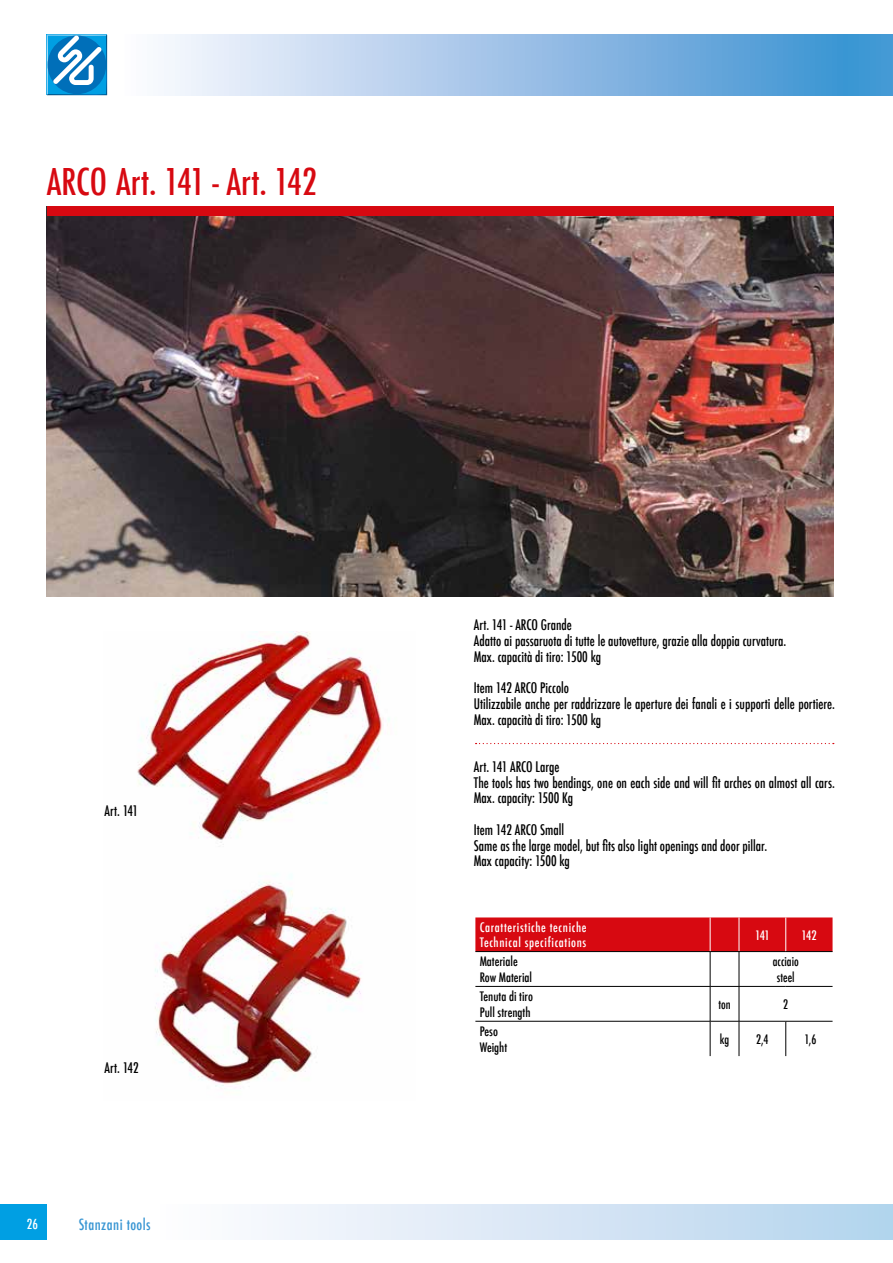
<style>
.page{position:relative;width:893px;height:1263px;background:#fff}
.page>*{position:absolute;margin:0;border:0;box-sizing:border-box;transform-origin:0 0}
.t1{font:500 condensed 36px "Futura";color:#d70911}
.t2{font:500 condensed 15px "Futura";letter-spacing:.03em;color:#3996d3}
.t3{font:500 condensed 14.25px/15.8px "Futura";color:#000;scale:.95 1}
.t4{font:500 condensed 13.5px "Futura";color:#fff}
.t5{font:500 condensed 12.75px/15.8px "Futura";color:#000}
.t6{font:500 condensed 12.75px/15px "Futura";letter-spacing:.05em;color:#fff}
.t7{font:500 condensed 12.75px/15.8px "Futura";color:#000;text-align:center;scale:.95 1}
</style>
<div class="page">
<svg style="left:47px;top:35px;width:60px;height:60px"></svg>
<div style="left:0;top:1204px;width:47px;height:35px;background:#009fe3"></div>
<div style="left:125px;top:34px;width:768px;height:62px;background:linear-gradient(to right,#fffaff,#368ed0)"></div>
<div style="left:160px;top:1204px;width:733px;height:35px;background:linear-gradient(to right,#fffdff,#b4d3ed)"></div>
<img style="left:137px;top:631px;width:253px;height:457px">
<img style="left:47px;top:216px;width:786px;height:380px">
<svg style="left:476px;top:743px;width:358px;height:1px"></svg>
<svg style="left:475px;top:917px;width:357px;height:35px;background:#d30f16"></svg>
<hr style="left:710px;top:952px;width:1px;height:34px;background:#000">
<hr style="left:739px;top:951px;width:47px;height:1px;background:#000">
<hr style="left:739px;top:952px;width:1px;height:34px;background:#000">
<hr style="left:786px;top:951px;width:46px;height:1px;background:#000">
<hr style="left:475px;top:986px;width:235px;height:1px;background:#000">
<svg style="left:710px;top:986px;width:29px;height:1px"></svg>
<hr style="left:710px;top:987px;width:1px;height:34px;background:#000">
<hr style="left:739px;top:986px;width:47px;height:1px;background:#000">
<hr style="left:739px;top:987px;width:1px;height:34px;background:#000">
<hr style="left:786px;top:986px;width:46px;height:1px;background:#000">
<hr style="left:475px;top:1021px;width:235px;height:1px;background:#000">
<svg style="left:711px;top:1021px;width:28px;height:1px"></svg>
<hr style="left:710px;top:1021px;width:1px;height:35px;background:#000">
<hr style="left:739px;top:1021px;width:47px;height:1px;background:#000">
<hr style="left:739px;top:1021px;width:1px;height:35px;background:#000">
<hr style="left:786px;top:1021px;width:46px;height:1px;background:#000">
<hr style="left:785px;top:1021px;width:1px;height:35px;background:#000">
<div style="left:47px;top:206px;width:786px;height:10px;background:#d70911"></div>
<h1 class="t1" style="left:47px;top:158px;width:272px">ARCO Art. 141 - Art. 142</h1>
<p class="t3" style="left:105px;top:802px;width:37px">Art. 141</p>
<p class="t3" style="left:105px;top:1060px;width:37px">Art. 142</p>
<p class="t4" style="left:27px;top:1215px;width:13px">26</p>
<p class="t2" style="left:79px;top:1214px;width:74px">Stanzani tools</p>
<p class="t3" style="left:474px;top:617px;width:330px">Art. 141 - ARCO Grande<br>Adatto ai passaruota di tutte le autovetture, grazie alla doppia curvatura.<br>Max. capacità di tiro: 1500 kg</p>
<p class="t3" style="left:474px;top:680px;width:382px">Item 142 ARCO Piccolo<br>Utilizzabile anche per raddrizzare le aperture dei fanali e i supporti delle portiere.<br>Max. capacità di tiro: 1500 kg</p>
<p class="t3" style="left:474px;top:759px;width:381px">Art. 141 ARCO Large<br>The tools has two bendings, one on each side and will fit arches on almost all cars.<br>Max. capacity: 1500 Kg</p>
<p class="t3" style="left:474px;top:822px;width:310px">Item 142 ARCO Small<br>Same as the large model, but fits also light openings and door pillar.<br>Max capacity: 1500 kg</p>
<p class="t6" style="left:480px;top:920px;width:108px">Caratteristiche tecniche<br>Technical specifications</p>
<p class="t6" style="left:755px;top:928px;width:16px">141</p>
<p class="t6" style="left:802px;top:928px;width:17px">142</p>
<p class="t5" style="left:480px;top:954px;width:54px">Materiale<br>Row Material</p>
<p class="t7" style="left:773px;top:954px;width:29px">acciaio steel</p>
<p class="t5" style="left:480px;top:989px;width:55px">Tenuta di tiro<br>Pull strength</p>
<p class="t7" style="left:718px;top:996px;width:14px">ton</p>
<p class="t7" style="left:783px;top:996px;width:7px">2</p>
<p class="t5" style="left:480px;top:1023px;width:29px">Peso<br>Weight</p>
<p class="t7" style="left:720px;top:1031px;width:11px">kg</p>
<p class="t7" style="left:756px;top:1031px;width:15px">2,4</p>
<p class="t7" style="left:804px;top:1031px;width:14px">1,6</p>
</div>
